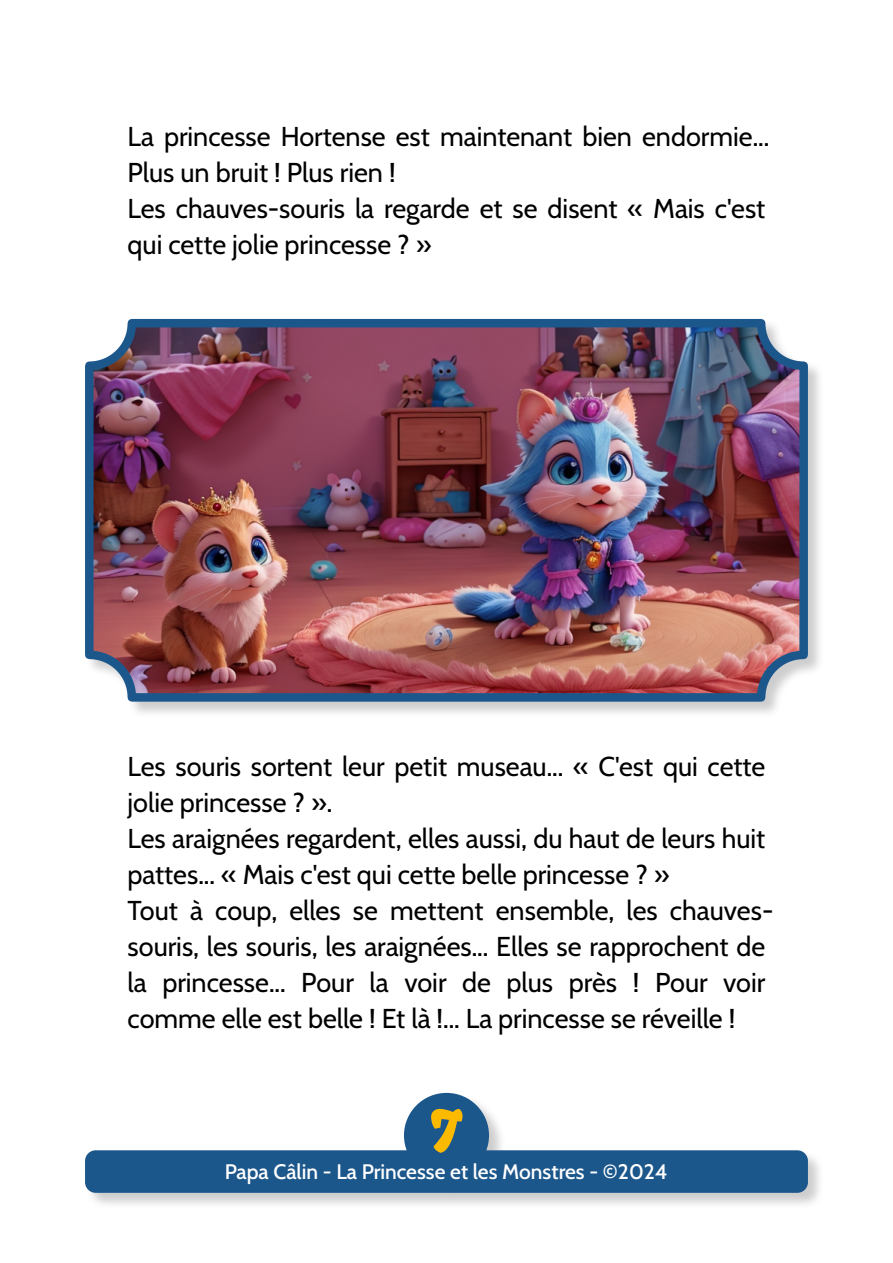
<style>
.page{position:relative;width:893px;height:1263px;background:#fff}
.page>*{position:absolute;margin:0;border:0;box-sizing:border-box;transform-origin:0 0}
.t1{font:60px "Kavoon";color:#fbb900}
.t2{font:27.3px/36px "Cabin";color:#000}
.t3{font:500 21px "Cabin";color:#fff}
</style>
<div class="page">
<div style="left:85px;top:319px;width:740px;height:400px;background:#9d9c9c;opacity:.5"></div>
<img style="left:89px;top:323px;width:715px;height:374px;border-radius:43px">
<div style="left:85px;top:319px;width:723px;height:383px;border:9px solid #1c578c;border-radius:43px"></div>
<div style="left:404px;top:1093px;width:102px;height:102px;background:#9d9c9c;opacity:.5"></div>
<div style="left:404px;top:1093px;width:85px;height:85px;background:#1c578c;border-radius:50%"></div>
<div style="left:85px;top:1150px;width:740px;height:60px;background:#9d9c9c;opacity:.5"></div>
<div style="left:85px;top:1150px;width:723px;height:43px;background:#1c578c;border-radius:11px"></div>
<p class="t2" style="left:128px;top:119px;width:643px">La princesse Hortense est maintenant bien endormie...<br>Plus un bruit ! Plus rien !<br>Les chauves-souris la regarde et se disent « Mais c'est qui cette jolie princesse ? »</p>
<p class="t2" style="left:128px;top:748px;width:647px">Les souris sortent leur petit museau... « C'est qui cette jolie princesse ? ».<br>Les araignées regardent, elles aussi, du haut de leurs huit pattes... « Mais c'est qui cette belle princesse ? »<br>Tout à coup, elles se mettent ensemble, les chauves&shy;souris, les souris, les araignées... Elles se rapprochent de la princesse... Pour la voir de plus près ! Pour voir comme elle est belle ! Et là !... La princesse se réveille !</p>
<h1 class="t1" style="left:430px;top:1084px;width:34px">7</h1>
<p class="t3" style="left:225px;top:1159px;width:444px">Papa Câlin - La Princesse et les Monstres - ©2024</p>
</div>
